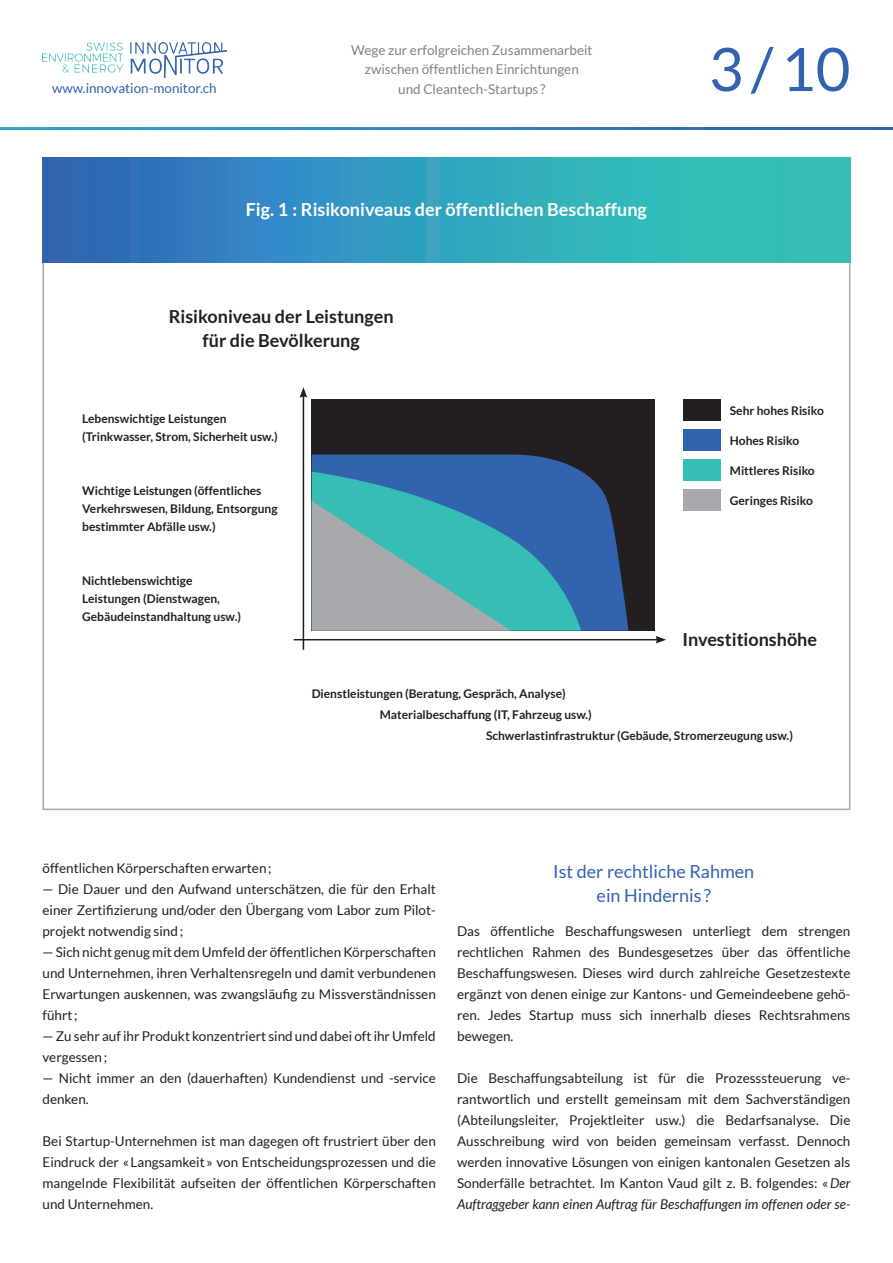
<style>
.page{position:relative;width:893px;height:1263px;background:#fff}
.page>*{position:absolute;margin:0;border:0;box-sizing:border-box;transform-origin:0 0}
.t1{font:60px "Lato";color:#3263af}
.t2{font:700 18px/24px "Lato";color:#231f20;text-align:center}
.t3{font:700 18px "Lato";color:#fff}
.t4{font:18px/24px "Lato";color:#3263af;text-align:center}
.t5{font:13.5px/21px "Lato";color:#231f20;text-align:justify}
.t6{font:13.5px/19.5px "Lato";color:#808285;text-align:center}
.t7{font:13.5px "Lato";color:#3263af}
.t8{font:700 12px/18px "Lato";color:#231f20}
.s1{font-style:italic}
</style>
<div class="page">
<svg style="left:43px;top:158px;width:807px;height:105px;background:#329dbb"></svg>
<img style="left:43px;top:43px;width:183px;height:35px">
<svg style="left:0;top:127px;width:893px;height:3px;background:#3183be"></svg>
<div style="left:683px;top:399px;width:38px;height:21px;background:#231f20"></div>
<div style="left:683px;top:429px;width:38px;height:21px;background:#3263af"></div>
<div style="left:683px;top:459px;width:38px;height:21px;background:#36beb5"></div>
<div style="left:683px;top:489px;width:38px;height:21px;background:#a8a9ad"></div>
<div style="left:312px;top:399px;width:343px;height:231px;background:#231f20"></div>
<svg style="left:312px;top:454px;width:316px;height:176px;fill:#3263af"></svg>
<hr style="left:303px;top:395px;width:1px;height:255px;background:#231f20">
<svg style="left:300px;top:387px;width:7px;height:11px"></svg>
<hr style="left:294px;top:639px;width:364px;height:1px;background:#231f20">
<svg style="left:656px;top:636px;width:10px;height:7px"></svg>
<svg style="left:312px;top:472px;width:269px;height:158px;background:#579db0"></svg>
<p class="t6" style="left:351px;top:40px;width:243px">Wege zur erfolgreichen Zusammenarbeit zwischen öffentlichen Einrichtungen</p>
<p class="t7" style="left:52px;top:81px;width:166px">www.innovation-monitor.ch</p>
<p class="t6" style="left:398px;top:79px;width:149px">und Cleantech-Startups ?</p>
<h1 class="t1" style="left:709px;top:36px;width:143px">3/10</h1>
<h2 class="t3" style="left:246px;top:199px;width:403px">Fig. 1 : Risikoniveaus der öffentlichen Beschaffung</h2>
<h2 class="t2" style="left:169px;top:304px;width:226px">Risikoniveau der Leistungen für die Bevölkerung</h2>
<p class="t8" style="left:82px;top:410px;width:197px">Lebenswichtige Leistungen (Trinkwasser, Strom, Sicherheit usw.)</p>
<p class="t8" style="left:82px;top:482px;width:197px">Wichtige Leistungen (öffentliches<br>Verkehrswesen, Bildung, Entsorgung bestimmter Abfälle usw.)</p>
<p class="t8" style="left:82px;top:572px;width:160px">Nichtlebenswichtige<br>Leistungen (Dienstwagen,<br>Gebäudeinstandhaltung usw.)</p>
<p class="t8" style="left:730px;top:401px;width:96px">Sehr hohes Risiko</p>
<p class="t8" style="left:730px;top:431px;width:71px">Hohes Risiko</p>
<p class="t8" style="left:730px;top:461px;width:86px">Mittleres Risiko</p>
<p class="t8" style="left:730px;top:491px;width:84px">Geringes Risiko</p>
<h2 class="t2" style="left:682px;top:627px;width:136px">Investitionshöhe</h2>
<p class="t8" style="left:312px;top:685px;width:255px">Dienstleistungen (Beratung, Gespräch, Analyse)</p>
<p class="t8" style="left:380px;top:706px;width:214px">Materialbeschaffung (IT, Fahrzeug usw.)</p>
<p class="t8" style="left:486px;top:727px;width:308px">Schwerlastinfrastruktur (Gebäude, Stromerzeugung usw.)</p>
<p class="t5" style="left:43px;top:858px;width:231px">öffentlichen Körperschaften erwarten;</p>
<p class="t5" style="left:43px;top:879px;width:395px">— Die Dauer und den Aufwand unterschätzen, die für den Erhalt einer Zertifizierung und/oder den Übergang vom Labor zum Pilot&shy;projekt notwendig sind;</p>
<p class="t5" style="left:43px;top:942px;width:395px">— Sich nicht genug mit dem Umfeld der öffentlichen Körperschaften und Unternehmen, ihren Verhaltensregeln und damit verbundenen Erwartungen auskennen, was zwangsläufig zu Missverständnissen führt;</p>
<p class="t5" style="left:43px;top:1026px;width:395px">— Zu sehr auf ihr Produkt konzentriert sind und dabei oft ihr Umfeld vergessen;</p>
<p class="t5" style="left:43px;top:1068px;width:395px">— Nicht immer an den (dauerhaften) Kundendienst und -service denken.</p>
<p class="t5" style="left:43px;top:1131px;width:395px">Bei Startup-Unternehmen ist man dagegen oft frustriert über den Eindruck der «Langsamkeit » von Entscheidungsprozessen und die mangelnde Flexibilität aufseiten der öffentlichen Körperschaften und Unternehmen.</p>
<h2 class="t4" style="left:553px;top:859px;width:203px">Ist der rechtliche Rahmen ein Hindernis ?</h2>
<p class="t5" style="left:457px;top:921px;width:395px">Das öffentliche Beschaffungswesen unterliegt dem strengen rechtlichen Rahmen des Bundesgesetzes über das öffentliche Beschaffungswesen. Dieses wird durch zahlreiche Gesetzestexte ergänzt von denen einige zur Kantons- und Gemeindeebene gehö&shy;ren. Jedes Startup muss sich innerhalb dieses Rechtsrahmens bewegen.</p>
<p class="t5" style="left:457px;top:1068px;width:395px">Die Beschaffungsabteilung ist für die Prozesssteuerung ve&shy;rantwortlich und erstellt gemeinsam mit dem Sachverständigen (Abteilungsleiter, Projektleiter usw.) die Bedarfsanalyse. Die Ausschreibung wird von beiden gemeinsam verfasst. Dennoch werden innovative Lösungen von einigen kantonalen Gesetzen als Sonderfälle betrachtet. Im Kanton Vaud gilt z. B. folgendes: «<span class="s1">Der Auftraggeber kann einen Auftrag für Beschaffungen im offenen oder se-</span></p>
</div>
